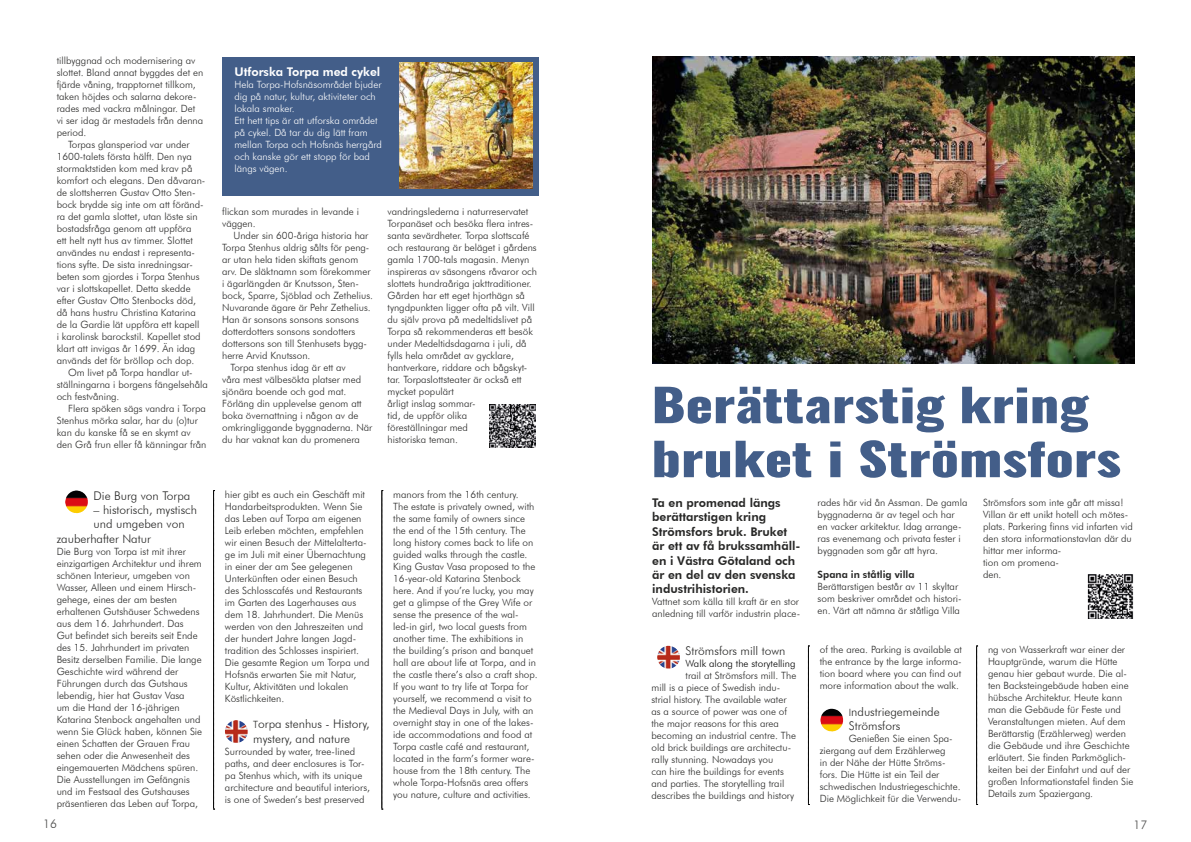
<style>
.page{position:relative;width:1191px;height:842px;background:#fff}
.page>*{position:absolute;margin:0;border:0;box-sizing:border-box;transform-origin:0 0}
.t1{font:800 45px/54px "Oswald";color:#435e89;scale:1.25 1}
.t2{font:300 12px/14.4px "Futura BT";color:#282827}
.t3{font:800 12px/14.4px "Futura BT";color:#282827}
.t4{font:800 12px "Futura BT";color:#fff}
.t5{font:300 12px "Futura BT";color:#4a4a49}
.t6{font:300 10px/12px "Futura BT";color:#282827}
.t7{font:300 10px/12px "Futura BT";color:#fff}
.t8{font:300 10px "Futura BT";color:#000}
.t9{font:800 10px "Futura BT";color:#282827}
.s1{font-size:10px}
</style>
<div class="page">
<img style="left:652px;top:57px;width:482px;height:307px">
<svg style="left:808px;top:646px;width:1px;height:159px"></svg>
<svg style="left:976px;top:646px;width:1px;height:159px"></svg>
<img style="left:820px;top:709px;width:23px;height:22px">
<img style="left:657px;top:646px;width:23px;height:22px">
<div style="left:222px;top:57px;width:317px;height:139px;background:#435e89"></div>
<img style="left:1087px;top:574px;width:46px;height:45px">
<svg style="left:213px;top:490px;width:2px;height:320px"></svg>
<svg style="left:382px;top:490px;width:1px;height:320px"></svg>
<img style="left:65px;top:490px;width:23px;height:23px">
<img style="left:225px;top:720px;width:23px;height:23px">
<img style="left:489px;top:404px;width:46px;height:44px">
<img style="left:400px;top:62px;width:132px;height:126px">
<p class="t6" style="left:57px;top:55px;width:148px">tillbyggnad och modernisering av slottet. Bland annat byggdes det en fjärde våning, trapptornet tillkom, taken höjdes och salarna dekore&shy;rades med vackra målningar. Det vi ser idag är mestadels från denna period.</p>
<p class="t6" style="left:57px;top:139px;width:150px;text-indent:11px">Torpas glansperiod var under 1600-talets första hälft. Den nya stormaktstiden kom med krav på komfort och elegans. Den dåvaran&shy;de slottsherren Gustav Otto Sten&shy;bock brydde sig inte om att föränd&shy;ra det gamla slottet, utan löste sin bostadsfråga genom att uppföra<br>ett helt nytt hus av timmer. Slottet användes nu endast i representa&shy;tions syfte. De sista inredningsar&shy;beten som gjordes i Torpa Stenhus var i slottskapellet. Detta skedde efter Gustav Otto Stenbocks död, då hans hustru Christina Katarina de la Gardie lät uppföra ett kapell<br>i karolinsk barockstil. Kapellet stod klart att invigas år 1699. Än idag används det för bröllop och dop.</p>
<p class="t6" style="left:57px;top:367px;width:153px;text-indent:11px">Om livet på Torpa handlar ut&shy;ställningarna i borgens fängelsehåla och festvåning.</p>
<p class="t6" style="left:57px;top:403px;width:151px;text-indent:11px">Flera spöken sägs vandra i Torpa<br>Stenhus mörka salar, har du (o)tur kan du kanske få se en skymt av den Grå frun eller få känningar från</p>
<p class="t4" style="left:234px;top:65px;width:147px">Utforska Torpa med cykel</p>
<p class="t7" style="left:234px;top:79px;width:149px">Hela Torpa-Hofsnäsområdet bjuder dig på natur, kultur, aktiviteter och lokala smaker.<br>Ett hett tips är att utforska området på cykel. Då tar du dig lätt fram mellan Torpa och Hofsnäs herrgård och kanske gör ett stopp för bad längs vägen.</p>
<p class="t6" style="left:222px;top:205px;width:138px">flickan som murades in levande i väggen.</p>
<p class="t6" style="left:233px;top:229px;width:136px">Under sin 600-åriga historia har</p>
<p class="t6" style="left:222px;top:241px;width:149px">Torpa Stenhus aldrig sålts för peng-</p>
<p class="t6" style="left:222px;top:253px;width:138px">ar utan hela tiden skiftats genom</p>
<p class="t6" style="left:222px;top:265px;width:150px">arv. De släktnamn som förekommer</p>
<p class="t6" style="left:222px;top:277px;width:138px">i ägarlängden är Knutsson, Sten-</p>
<p class="t6" style="left:222px;top:289px;width:153px">bock, Sparre, Sjöblad och Zethelius.</p>
<p class="t6" style="left:222px;top:301px;width:150px">Nuvarande ägare är Pehr Zethelius.</p>
<p class="t6" style="left:222px;top:313px;width:138px">Han är sonsons sonsons sonsons</p>
<p class="t6" style="left:222px;top:325px;width:135px">dotterdotters sonsons sondotters</p>
<p class="t6" style="left:222px;top:337px;width:146px">dottersons son till Stenhusets bygg-</p>
<p class="t6" style="left:222px;top:349px;width:90px">herre Arvid Knutsson.</p>
<p class="t6" style="left:231px;top:361px;width:117px">Torpa stenhus idag är ett av</p>
<p class="t6" style="left:222px;top:373px;width:140px">våra mest välbesökta platser med</p>
<p class="t6" style="left:222px;top:385px;width:126px">sjönära boende och god mat.</p>
<p class="t6" style="left:222px;top:397px;width:141px">Förläng din upplevelse genom att</p>
<p class="t6" style="left:222px;top:409px;width:138px">boka övernattning i någon av de</p>
<p class="t6" style="left:222px;top:421px;width:152px">omkringliggande byggnaderna. När</p>
<p class="t6" style="left:222px;top:433px;width:139px">du har vaknat kan du promenera</p>
<p class="t6" style="left:387px;top:205px;width:151px">vandringslederna i naturreservatet<br>Torpanäset och besöka flera intres&shy;santa sevärdheter. Torpa slottscafé och restaurang är beläget i gårdens gamla 1700-tals magasin. Menyn inspireras av säsongens råvaror och slottets hundraåriga jakttraditioner.<br>Gården har ett eget hjorthägn så tyngdpunkten ligger ofta på vilt. Vill du själv prova på medeltidslivet på<br>Torpa så rekommenderas ett besök under Medeltidsdagarna i juli, då fylls hela området av gycklare, hantverkare, riddare och bågskyt&shy;tar. Torpaslottsteater är också ett mycket populärt<br>årligt inslag sommar-<br>tid, de uppför olika<br>föreställningar med<br>historiska teman.</p>
<p class="t2" style="left:94px;top:488px;width:98px">Die Burg von Torpa</p>
<p class="t2" style="left:94px;top:502px;width:105px">– historisch, mystisch</p>
<p class="t2" style="left:94px;top:517px;width:93px">und umgeben von</p>
<p class="t2" style="left:57px;top:531px;width:96px">zauberhafter Natur</p>
<p class="t6" style="left:57px;top:545px;width:147px">Die Burg von Torpa ist mit ihrer einzigartigen Architektur und ihrem schönen Interieur, umgeben von<br>Wasser, Alleen und einem Hirsch&shy;gehege, eines der am besten erhaltenen Gutshäuser Schwedens aus dem 16. Jahrhundert. Das<br>Gut befindet sich bereits seit Ende des 15. Jahrhundert im privaten<br>Besitz derselben Familie. Die lange<br>Geschichte wird während der<br>Führungen durch das Gutshaus lebendig, hier hat Gustav Vasa<br>um die Hand der 16-jährigen<br>Katarina Stenbock angehalten und wenn Sie Glück haben, können Sie einen Schatten der Grauen Frau sehen oder die Anwesenheit des eingemauerten Mädchens spüren.<br>Die Ausstellungen im Gefängnis und im Festsaal des Gutshauses präsentieren das Leben auf Torpa,</p>
<p class="t6" style="left:225px;top:488px;width:146px">hier gibt es auch ein Geschäft mit<br>Handarbeitsprodukten. Wenn Sie das Leben auf Torpa am eigenen<br>Leib erleben möchten, empfehlen wir einen Besuch der Mittelalterta&shy;ge im Juli mit einer Übernachtung in einer der am See gelegenen<br>Unterkünften oder einen Besuch des Schlosscafés und Restaurants im Garten des Lagerhauses aus dem 18. Jahrhundert. Die Menüs werden von den Jahreszeiten und der hundert Jahre langen Jagd&shy;tradition des Schlosses inspiriert.<br>Die gesamte Region um Torpa und<br>Hofsnäs erwarten Sie mit Natur,<br>Kultur, Aktivitäten und lokalen<br>Köstlichkeiten.</p>
<p class="t2" style="left:253px;top:717px;width:118px"><span class="s1">T</span>orpa stenhus - History, mystery, and nature</p>
<p class="t6" style="left:225px;top:745px;width:147px">Surrounded by water, tree-lined paths, and deer enclosures is Tor&shy;pa Stenhus which, with its unique architecture and beautiful interiors, is one of Sweden’s best preserved</p>
<p class="t6" style="left:393px;top:488px;width:146px">manors from the 16th century.<br>The estate is privately owned, with the same family of owners since the end of the 15th century. The long history comes back to life on guided walks through the castle.<br>King Gustav Vasa proposed to the<br>16-year-old Katarina Stenbock here. And if you’re lucky, you may get a glimpse of the Grey Wife or sense the presence of the wal&shy;led-in girl, two local guests from another time. The exhibitions in the building’s prison and banquet hall are about life at Torpa, and in the castle there’s also a craft shop.<br>If you want to try life at Torpa for yourself, we recommend a visit to the Medieval Days in July, with an overnight stay in one of the lakes&shy;ide accommodations and food at<br>Torpa castle café and restaurant, located in the farm’s former ware&shy;house from the 18th century. The whole Torpa-Hofsnäs area offers you nature, culture and activities.</p>
<h1 class="t1" style="left:651px;top:381px;width:377px">Berättarstig kring bruket i Strömsfors</h1>
<p class="t3" style="left:652px;top:495px;width:150px">Ta en promenad längs berättarstigen kring<br>Strömsfors bruk. Bruket är ett av få brukssamhäll&shy;en i Västra Götaland och är en del av den svenska industrihistorien.</p>
<p class="t6" style="left:652px;top:596px;width:149px">Vattnet som källa till kraft är en stor anledning till varför industrin place-</p>
<p class="t2" style="left:685px;top:643px;width:102px">Strömsfors mill town</p>
<p class="t8" style="left:685px;top:657px;width:111px">Walk along the storytelling</p>
<p class="t6" style="left:651px;top:669px;width:146px;text-indent:34px">trail at Strömsfors mill. The mill is a piece of Swedish indu&shy;strial history. The available water as a source of power was one of the major reasons for this area becoming an industrial centre. The old brick buildings are architectu&shy;rally stunning. Nowadays you<br>can hire the buildings for events and parties. The storytelling trail describes the buildings and history</p>
<p class="t6" style="left:817px;top:496px;width:151px">rades här vid ån Assman. De gamla byggnaderna är av tegel och har<br>en vacker arkitektur. Idag arrange&shy;ras evenemang och privata fester i byggnaden som går att hyra.</p>
<p class="t9" style="left:817px;top:568px;width:98px">Spana in ståtlig villa</p>
<p class="t6" style="left:817px;top:580px;width:145px">Berättarstigen består av 11 skyltar som beskriver området och histori&shy;en. Värt att nämna är ståtliga Villa</p>
<p class="t6" style="left:819px;top:644px;width:144px;text-align:justify">of the area. Parking is available at the entrance by the large informa&shy;tion board where you can find out more information about the walk.</p>
<p class="t2" style="left:848px;top:704px;width:92px"><span class="s1">I</span>ndustriegemeinde<br>Strömsfors</p>
<p class="t6" style="left:819px;top:732px;width:143px;text-indent:29px">Genießen Sie einen Spa&shy;ziergang auf dem Erzählerweg<br>in der Nähe der Hütte Ströms&shy;fors. Die Hütte ist ein Teil der schwedischen Industriegeschichte.<br>Die Möglichkeit für die Verwendu-</p>
<p class="t6" style="left:983px;top:496px;width:151px">Strömsfors som inte går att missa!<br>Villan är ett unikt hotell och mötes&shy;plats. Parkering finns vid infarten vid den stora informationstavlan där du hittar mer informa-<br>tion om promena-<br>den.</p>
<p class="t6" style="left:988px;top:644px;width:147px">ng von Wasserkraft war einer der<br>Hauptgründe, warum die Hütte genau hier gebaut wurde. Die al&shy;ten Backsteingebäude haben eine hübsche Architektur. Heute kann man die Gebäude für Feste und<br>Veranstaltungen mieten. Auf dem<br>Berättarstig (Erzählerweg) werden die Gebäude und ihre Geschichte erläutert. Sie finden Parkmöglich&shy;keiten bei der Einfahrt und auf der großen Informationstafel finden Sie<br>Details zum Spaziergang.</p>
<p class="t5" style="left:43px;top:816px;width:15px">16</p>
<p class="t5" style="left:1133px;top:817px;width:15px">17</p>
</div>
